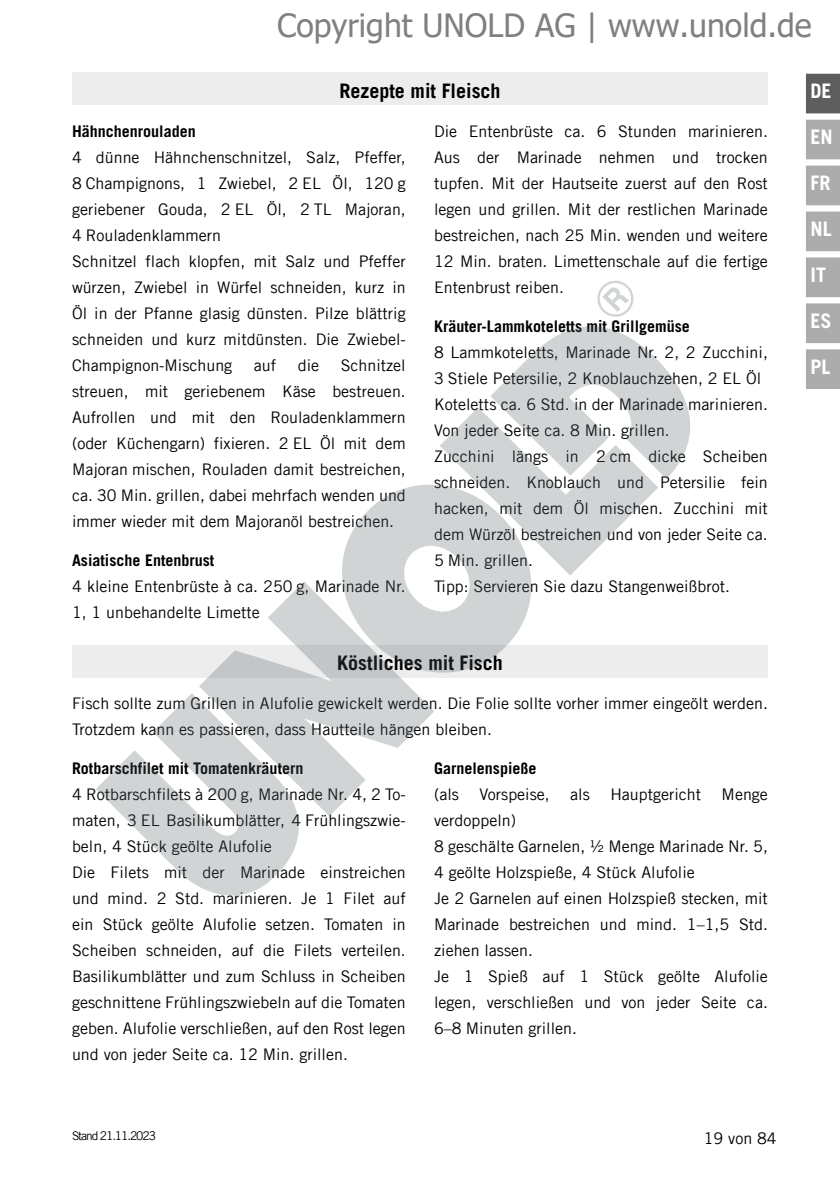
<style>
.page{position:relative;width:840px;height:1191px;background:#fff}
.page>*{position:absolute;margin:0;border:0;box-sizing:border-box;transform-origin:0 0}
.t1{font:32px "Tahoma";color:#808080}
.t2{font:700 20px "Trade Gothic LT Com";color:#000}
.t3{font:700 20px "Trade Gothic LT Com";color:#fff}
.t4{font:16px/26px "Trade Gothic LT Com";color:#000}
.t5{font:700 16px "Trade Gothic LT Com";color:#000}
.t6{font:12px "Trade Gothic LT Com";letter-spacing:-.09em;color:#000}
</style>
<div class="page">
<div style="left:805px;top:74px;width:34px;height:39px;background:#5f5e5e"></div>
<div style="left:805px;top:120px;width:34px;height:39px;background:#acacac"></div>
<div style="left:805px;top:166px;width:34px;height:39px;background:#acacac"></div>
<div style="left:805px;top:211px;width:34px;height:40px;background:#acacac;border:2px solid #acacac"></div>
<div style="left:805px;top:257px;width:34px;height:40px;background:#acacac;border:2px solid #acacac"></div>
<div style="left:805px;top:303px;width:34px;height:40px;background:#acacac;border:2px solid #acacac"></div>
<div style="left:805px;top:349px;width:34px;height:40px;background:#acacac;border:2px solid #acacac"></div>
<div style="left:72px;top:72px;width:695px;height:33px;background:#ededed"></div>
<div style="left:72px;top:645px;width:695px;height:33px;background:#ededed"></div>
<svg style="left:530px;top:326px;width:161px;height:153px;fill:#d0d4d5"></svg>
<svg style="left:440px;top:357px;width:218px;height:219px;fill:#d0d4d5"></svg>
<svg style="left:342px;top:447px;width:226px;height:226px;fill:#d0d4d5"></svg>
<svg style="left:199px;top:581px;width:235px;height:235px"></svg>
<svg style="left:96px;top:690px;width:231px;height:206px;fill:#d0d4d5"></svg>
<svg style="left:597px;top:280px;width:37px;height:37px"></svg>
<h1 class="t1" style="left:277px;top:4px;width:535px">Copyright UNOLD AG | www.unold.de</h1>
<p class="t2" style="left:339px;top:79px;width:163px">Rezepte mit Fleisch</p>
<p class="t5" style="left:72px;top:121px;width:125px">Hähnchenrouladen</p>
<p class="t4" style="left:72px;top:144px;width:335px">4 dünne Hähnchenschnitzel, Salz, Pfeffer, 8 Champignons, 1 Zwiebel, 2 EL Öl, 120 g geriebener Gouda, 2 EL Öl, 2 TL Majoran, 4 Rouladenklammern<br>Schnitzel flach klopfen, mit Salz und Pfeffer würzen, Zwiebel in Würfel schneiden, kurz in Öl in der Pfanne glasig dünsten. Pilze blättrig schneiden und kurz mitdünsten. Die Zwiebel-Champignon-Mischung</p>
<p class="t4" style="left:72px;top:352px;width:335px;text-align:justify;text-indent:268px">Schnitzel streuen, mit geriebenem Käse bestreuen.<br>Aufrollen und mit den Rouladenklammern (oder Küchengarn) fixieren. 2 EL Öl mit dem Majoran mischen, Rouladen damit bestreichen, ca. 30 Min. grillen, dabei mehrfach wenden und immer wieder mit dem Majoranöl bestreichen.</p>
<p class="t5" style="left:72px;top:550px;width:144px">Asiatische Entenbrust</p>
<p class="t4" style="left:72px;top:573px;width:335px">4 kleine Entenbrüste à ca. 250 g, Marinade Nr.<br>1, 1 unbehandelte Limette</p>
<p class="t4" style="left:254px;top:352px;width:24px">auf</p>
<p class="t4" style="left:297px;top:352px;width:23px">die</p>
<p class="t4" style="left:434px;top:118px;width:335px;text-align:justify">Die Entenbrüste ca. 6 Stunden marinieren.<br>Aus der Marinade nehmen und trocken tupfen. Mit der Hautseite zuerst auf den Rost legen und grillen. Mit der restlichen Marinade bestreichen, nach 25 Min. wenden und weitere 12 Min. braten. Limettenschale auf die fertige Entenbrust reiben.</p>
<p class="t5" style="left:434px;top:316px;width:257px">Kräuter-Lammkoteletts mit Grillgemüse</p>
<p class="t4" style="left:434px;top:339px;width:335px">8 Lammkoteletts, Marinade Nr. 2, 2 Zucchini, 3 Stiele Petersilie, 2 Knoblauchzehen, 2 EL Öl Koteletts ca. 6 Std. in der Marinade marinieren.<br>Von jeder Seite ca. 8 Min. grillen.<br>Zucchini längs in 2 cm dicke Scheiben schneiden. Knoblauch und Petersilie fein hacken, mit dem Öl mischen. Zucchini mit dem Würzöl bestreichen und von jeder Seite ca.<br>5 Min. grillen.<br>Tipp: Servieren Sie dazu Stangenweißbrot.</p>
<p class="t2" style="left:337px;top:651px;width:167px">Köstliches mit Fisch</p>
<p class="t4" style="left:72px;top:690px;width:697px">Fisch sollte zum Grillen in Alufolie gewickelt werden. Die Folie sollte vorher immer eingeölt werden.<br>Trotzdem kann es passieren, dass Hautteile hängen bleiben.</p>
<p class="t5" style="left:72px;top:758px;width:233px">Rotbarschfilet mit Tomatenkräutern</p>
<p class="t4" style="left:72px;top:781px;width:335px">4 Rotbarschfilets à 200 g, Marinade Nr. 4, 2 To&shy;maten, 3 EL Basilikumblätter, 4 Frühlingszwie&shy;beln, 4 Stück geölte Alufolie<br>Die Filets mit der Marinade einstreichen und mind. 2 Std. marinieren. Je 1 Filet auf ein Stück geölte Alufolie setzen. Tomaten in Scheiben schneiden, auf die Filets verteilen.<br>Basilikumblätter und zum Schluss in Scheiben geschnittene Frühlingszwiebeln auf die Tomaten geben. Alufolie verschließen, auf den Rost legen und von jeder Seite ca. 12 Min. grillen.</p>
<p class="t5" style="left:434px;top:758px;width:104px">Garnelenspieße</p>
<p class="t4" style="left:434px;top:781px;width:26px">(als</p>
<p class="t4" style="left:479px;top:781px;width:72px">Vorspeise,</p>
<p class="t4" style="left:570px;top:781px;width:21px">als</p>
<p class="t4" style="left:610px;top:781px;width:92px">Hauptgericht</p>
<p class="t4" style="left:721px;top:781px;width:48px">Menge</p>
<p class="t4" style="left:434px;top:807px;width:335px">verdoppeln)<br>8 geschälte Garnelen, ½ Menge Marinade Nr. 5, 4 geölte Holzspieße, 4 Stück Alufolie<br>Je 2 Garnelen auf einen Holzspieß stecken, mit Marinade bestreichen und mind. 1–1,5 Std. ziehen lassen.<br>Je 1 Spieß auf 1 Stück geölte Alufolie legen, verschließen und von jeder Seite ca.<br>6–8 Minuten grillen.</p>
<p class="t6" style="left:72px;top:1128px;width:85px">Stand 21.11.2023</p>
<p class="t4" style="left:703px;top:1125px;width:74px">19 von 84</p>
<p class="t3" style="left:810px;top:79px;width:23px">DE</p>
<p class="t3" style="left:810px;top:125px;width:24px">EN</p>
<p class="t3" style="left:810px;top:171px;width:21px">FR</p>
<p class="t3" style="left:810px;top:217px;width:23px">NL</p>
<p class="t3" style="left:810px;top:262px;width:17px">IT</p>
<p class="t3" style="left:810px;top:308px;width:23px">ES</p>
<p class="t3" style="left:810px;top:354px;width:21px">PL</p>
</div>
